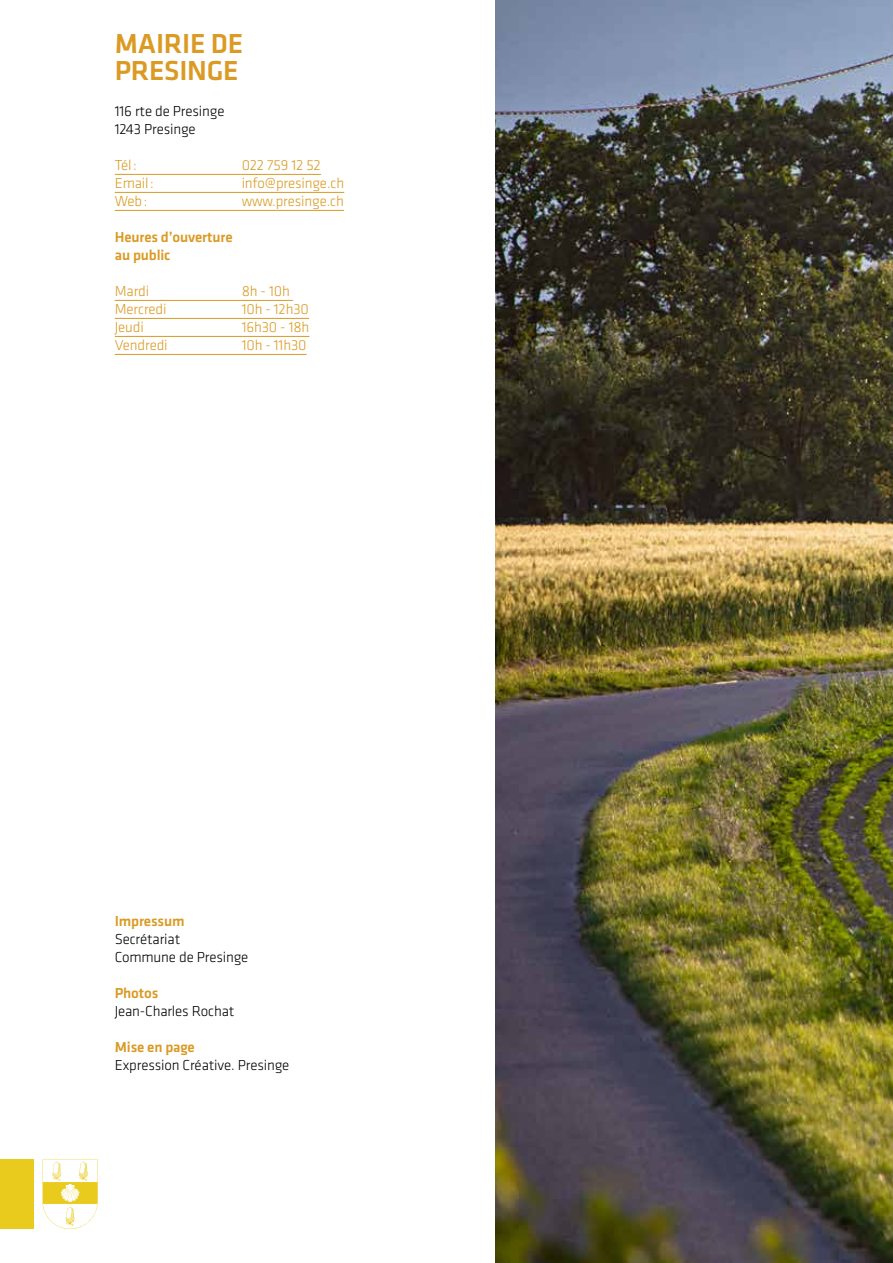
<style>
.page{position:relative;width:893px;height:1263px;background:#fff}
.page>*{position:absolute;margin:0;border:0;box-sizing:border-box;transform-origin:0 0}
.t1{font:500 28.5px/27px "Klavika";letter-spacing:-.01em;color:#da9a23}
.t2{font:300 15px "Klavika";letter-spacing:-.01em;color:#da9a23}
.t3{font:300 15px/18px "Klavika";letter-spacing:-.01em;color:#000}
.t4{font:500 15px/18px "Klavika";letter-spacing:-.01em;color:#da9a23}
</style>
<div class="page">
<img style="left:495px;top:0;width:398px;height:1263px">
<div style="left:0;top:1159px;width:34px;height:70px;background:#e9cb1e"></div>
<svg style="left:43px;top:1159px;width:55px;height:70px"></svg>
<hr style="left:115px;top:174px;width:206px;height:1px;background:#da9a23">
<hr style="left:115px;top:192px;width:229px;height:1px;background:#da9a23">
<hr style="left:115px;top:210px;width:229px;height:1px;background:#da9a23">
<hr style="left:115px;top:300px;width:178px;height:1px;background:#da9a23">
<hr style="left:115px;top:318px;width:194px;height:1px;background:#da9a23">
<hr style="left:115px;top:336px;width:194px;height:1px;background:#da9a23">
<hr style="left:115px;top:354px;width:192px;height:1px;background:#da9a23">
<h1 class="t1" style="left:115px;top:29px;width:130px">MAIRIE DE<br>PRESINGE</h1>
<p class="t3" style="left:115px;top:102px;width:111px">116 rte de Presinge<br>1243 Presinge</p>
<p class="t2" style="left:115px;top:156px;width:24px">Tél:</p>
<p class="t2" style="left:242px;top:156px;width:81px">022 759 12 52</p>
<p class="t2" style="left:115px;top:174px;width:41px">Email:</p>
<p class="t2" style="left:242px;top:174px;width:104px">info@presinge.ch</p>
<p class="t2" style="left:115px;top:192px;width:34px">Web:</p>
<p class="t2" style="left:242px;top:192px;width:104px">www.presinge.ch</p>
<p class="t4" style="left:115px;top:228px;width:119px">Heures d’ouverture au public</p>
<p class="t2" style="left:115px;top:282px;width:36px">Mardi</p>
<p class="t2" style="left:242px;top:282px;width:50px">8h - 10h</p>
<p class="t2" style="left:115px;top:300px;width:53px">Mercredi</p>
<p class="t2" style="left:242px;top:300px;width:69px">10h - 12h30</p>
<p class="t2" style="left:115px;top:318px;width:31px">Jeudi</p>
<p class="t2" style="left:242px;top:318px;width:69px">16h30 - 18h</p>
<p class="t2" style="left:115px;top:336px;width:54px">Vendredi</p>
<p class="t2" style="left:242px;top:336px;width:66px">10h - 11h30</p>
<p class="t4" style="left:115px;top:912px;width:71px">Impressum</p>
<p class="t3" style="left:115px;top:930px;width:135px">Secrétariat<br>Commune de Presinge</p>
<p class="t4" style="left:115px;top:984px;width:45px">Photos</p>
<p class="t3" style="left:115px;top:1002px;width:121px">Jean-Charles Rochat</p>
<p class="t4" style="left:115px;top:1038px;width:82px">Mise en page</p>
<p class="t3" style="left:115px;top:1056px;width:176px">Expression Créative. Presinge</p>
</div>
